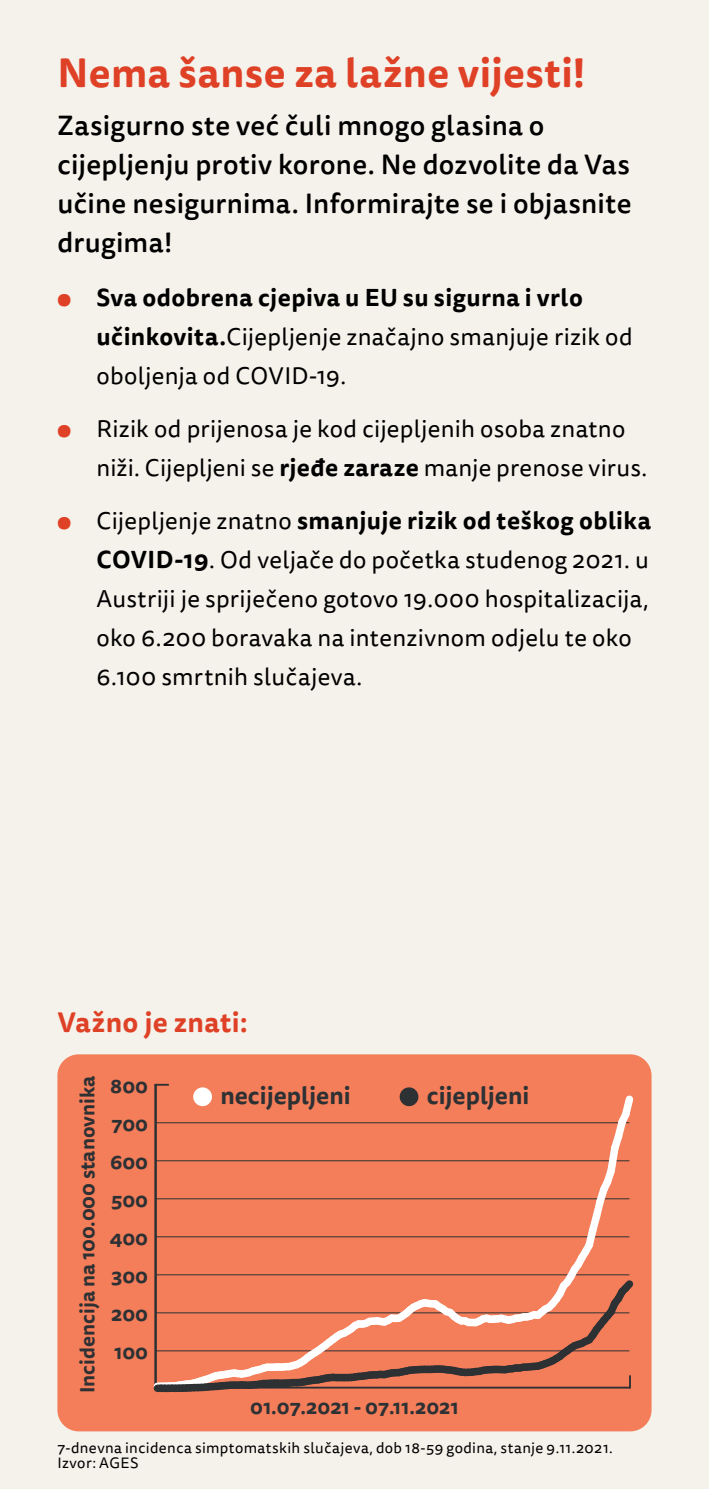
<style>
.page{position:relative;width:709px;height:1489px;background:#fff}
.page>*{position:absolute;margin:0;border:0;box-sizing:border-box;transform-origin:0 0}
.t1{font:700 40px "Tisa Sans Pro";letter-spacing:.01em;color:#df4127}
.t2{font:500 27.5px/39px "Tisa Sans Pro";letter-spacing:.01em;color:#000}
.t3{font:700 27.5px "Tisa Sans Pro";letter-spacing:.01em;color:#df4127}
.t4{font:24px/39px "Tisa Sans Pro";letter-spacing:.015em;color:#000}
.t5{font:700 24px "Tisa Sans Pro";color:#2e3134}
.t6{font:700 20px "Tisa Sans Pro";color:#2e3134}
.t7{font:15px/15px "Tisa Sans Pro";letter-spacing:.025em;color:#000}
.s1{color:#df4127}
.s2{font-weight:700}
</style>
<div class="page">
<div style="left:0;top:0;width:709px;height:1488px;background:#f5f2eb"></div>
<div style="left:57px;top:1054px;width:594px;height:377px;background:#f47e5a;border-radius:21px"></div>
<svg style="left:154px;top:1083px;width:480px;height:309px"></svg>
<h1 class="t1" style="left:57px;top:43px;width:529px">Nema šanse za lažne vijesti!</h1>
<p class="t2" style="left:57px;top:107px;width:575px">Zasigurno ste već čuli mnogo glasina o cijepljenju protiv korone. Ne dozvolite da Vas učine nesigurnima. Informirajte se i objasnite drugima!</p>
<p class="t4" style="left:96px;top:278px;width:538px;text-indent:-39px"><span class="s1">●</span> <span class="s2">Sva odobrena cjepiva u EU su sigurna i vrlo učinkovita.</span>Cijepljenje značajno smanjuje rizik od oboljenja od COVID-19.</p>
<p class="t4" style="left:96px;top:409px;width:552px;text-indent:-39px"><span class="s1">●</span> Rizik od prijenosa je kod cijepljenih osoba znatno niži. Cijepljeni se <span class="s2">rjeđe zaraze</span> manje prenose virus.</p>
<p class="t4" style="left:96px;top:501px;width:556px;text-indent:-39px"><span class="s1">●</span> Cijepljenje znatno <span class="s2">smanjuje rizik od teškog oblika COVID-19</span>. Od veljače do početka studenog 2021. u Austriji je spriječeno gotovo 19.000 hospitalizacija, oko 6.200 boravaka na intenzivnom odjelu te oko 6.100 smrtnih slučajeva.</p>
<p class="t3" style="left:57px;top:1002px;width:192px">Važno je znati:</p>
<p class="t6" style="left:73px;top:1392px;width:318px;rotate:-90deg">Incidencija na 100.000 stanovnika</p>
<p class="t5" style="left:220px;top:1077px;width:132px">necijepljeni</p>
<p class="t5" style="left:427px;top:1077px;width:104px">cijepljeni</p>
<p class="t6" style="left:110px;top:1071px;width:39px">800</p>
<p class="t6" style="left:111px;top:1109px;width:38px">700</p>
<p class="t6" style="left:110px;top:1147px;width:40px">600</p>
<p class="t6" style="left:111px;top:1185px;width:39px">500</p>
<p class="t6" style="left:110px;top:1223px;width:40px">400</p>
<p class="t6" style="left:111px;top:1261px;width:39px">300</p>
<p class="t6" style="left:111px;top:1299px;width:39px">200</p>
<p class="t6" style="left:114px;top:1337px;width:36px">100</p>
<p class="t6" style="left:250px;top:1392px;width:210px">01.07.2021 - 07.11.2021</p>
<p class="t7" style="left:57px;top:1439px;width:557px">7-dnevna incidenca simptomatskih slučajeva, dob 18-59 godina, stanje 9.11.2021.<br>Izvor: AGES</p>
</div>
